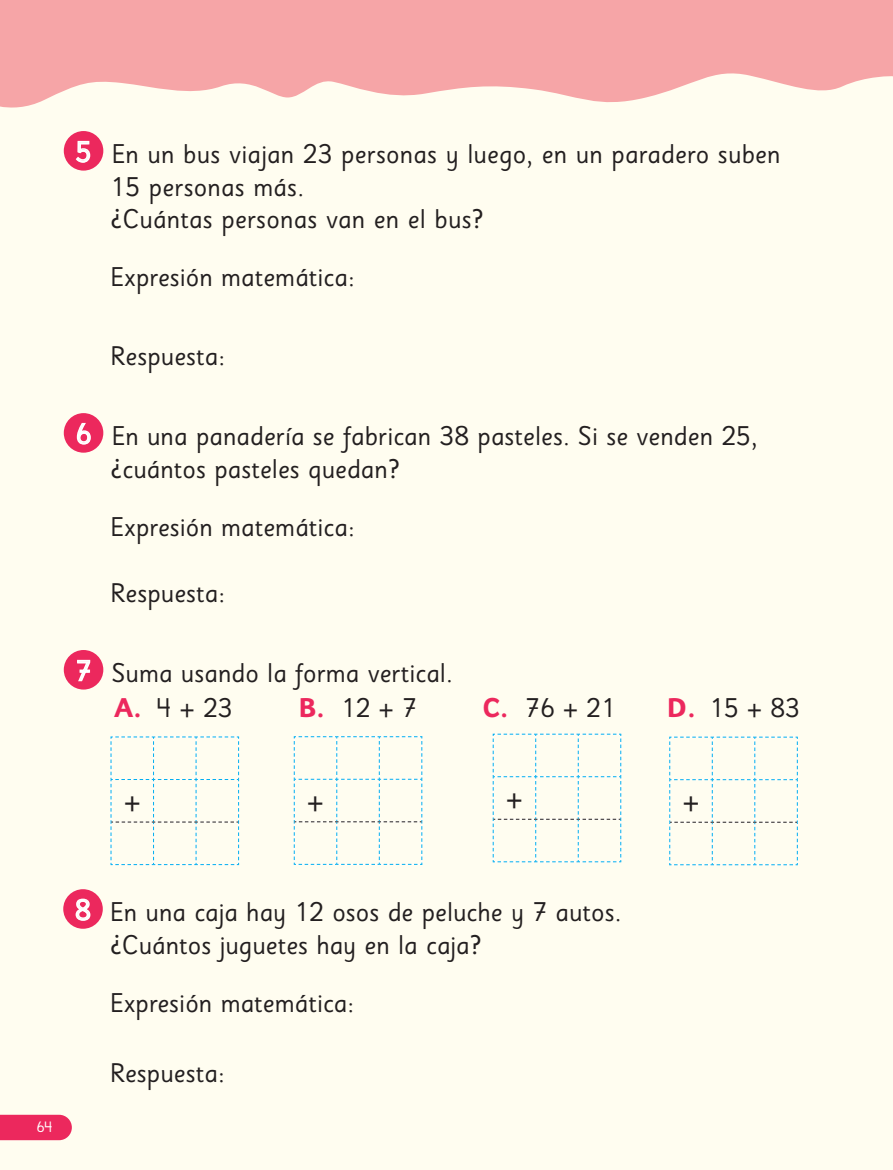
<style>
.page{position:relative;width:893px;height:1170px;background:#fff}
.page>*{position:absolute;margin:0;border:0;box-sizing:border-box;transform-origin:0 0}
.t1{font:30px "Sassoon Sans Std";color:#231f20}
.t2{font:27px/32.4px "Sassoon Sans Std";color:#231f20}
.t3{font:15px "Sassoon Sans Std";color:#fff}
.s1{font-size:28.5px;color:#fff}
.s2{font-weight:700;color:#ec285d}
</style>
<div class="page">
<div style="left:0;top:0;width:893px;height:1169px;background:#fffdf0"></div>
<svg style="left:0;top:0;width:892px;height:108px;fill:#f6a5a7"></svg>
<div style="left:64px;top:131px;width:39px;height:40px;background:#ec285d;border-radius:50%"></div>
<div style="left:64px;top:413px;width:39px;height:39px;background:#ec285d;border-radius:50%"></div>
<div style="left:64px;top:650px;width:39px;height:39px;background:#ec285d;border-radius:50%"></div>
<svg style="left:110px;top:736px;width:129px;height:129px"></svg>
<svg style="left:294px;top:736px;width:128px;height:129px"></svg>
<svg style="left:669px;top:736px;width:129px;height:129px"></svg>
<svg style="left:493px;top:733px;width:128px;height:129px"></svg>
<div style="left:63px;top:889px;width:40px;height:39px;background:#ec285d;border-radius:50%"></div>
<svg style="left:0;top:1114px;width:72px;height:26px;background:#ed3666"></svg>
<svg style="left:892px;top:0;width:1px;height:77px"></svg>
<p class="t2" style="left:111px;top:138px;width:672px;text-indent:-35px"><span class="s1">5</span> En un bus viajan 23 personas y luego, en un paradero suben<br>15 personas más.<br>¿Cuántas personas van en el bus?</p>
<p class="t2" style="left:111px;top:261px;width:246px">Expresión matemática:</p>
<p class="t2" style="left:111px;top:340px;width:116px">Respuesta:</p>
<p class="t2" style="left:111px;top:420px;width:649px;text-indent:-35px"><span class="s1">6</span> En una panadería se fabrican 38 pasteles. Si se venden 25, ¿cuántos pasteles quedan?</p>
<p class="t2" style="left:111px;top:510px;width:246px">Expresión matemática:</p>
<p class="t2" style="left:111px;top:577px;width:116px">Respuesta:</p>
<p class="t2" style="left:114px;top:656px;width:340px;line-height:34.5px;text-indent:-39px"><span class="s1">7</span> Suma usando la forma vertical.<br><span class="s2">A.</span> 4 + 23</p>
<p class="t2" style="left:298px;top:691px;width:120px"><span class="s2">B.</span> 12 + 7</p>
<p class="t2" style="left:483px;top:691px;width:135px"><span class="s2">C.</span> 76 + 21</p>
<p class="t2" style="left:667px;top:691px;width:135px"><span class="s2">D.</span> 15 + 83</p>
<p class="t1" style="left:124px;top:782px;width:18px">+</p>
<p class="t1" style="left:307px;top:782px;width:18px">+</p>
<p class="t1" style="left:506px;top:780px;width:18px">+</p>
<p class="t1" style="left:683px;top:783px;width:18px">+</p>
<p class="t3" style="left:36px;top:1118px;width:18px">64</p>
<p class="t2" style="left:110px;top:896px;width:513px;text-indent:-35px"><span class="s1">8</span> En una caja hay 12 osos de peluche y 7 autos. ¿Cuántos juguetes hay en la caja?</p>
<p class="t2" style="left:110px;top:986px;width:246px">Expresión matemática:</p>
<p class="t2" style="left:110px;top:1057px;width:116px">Respuesta:</p>
</div>
